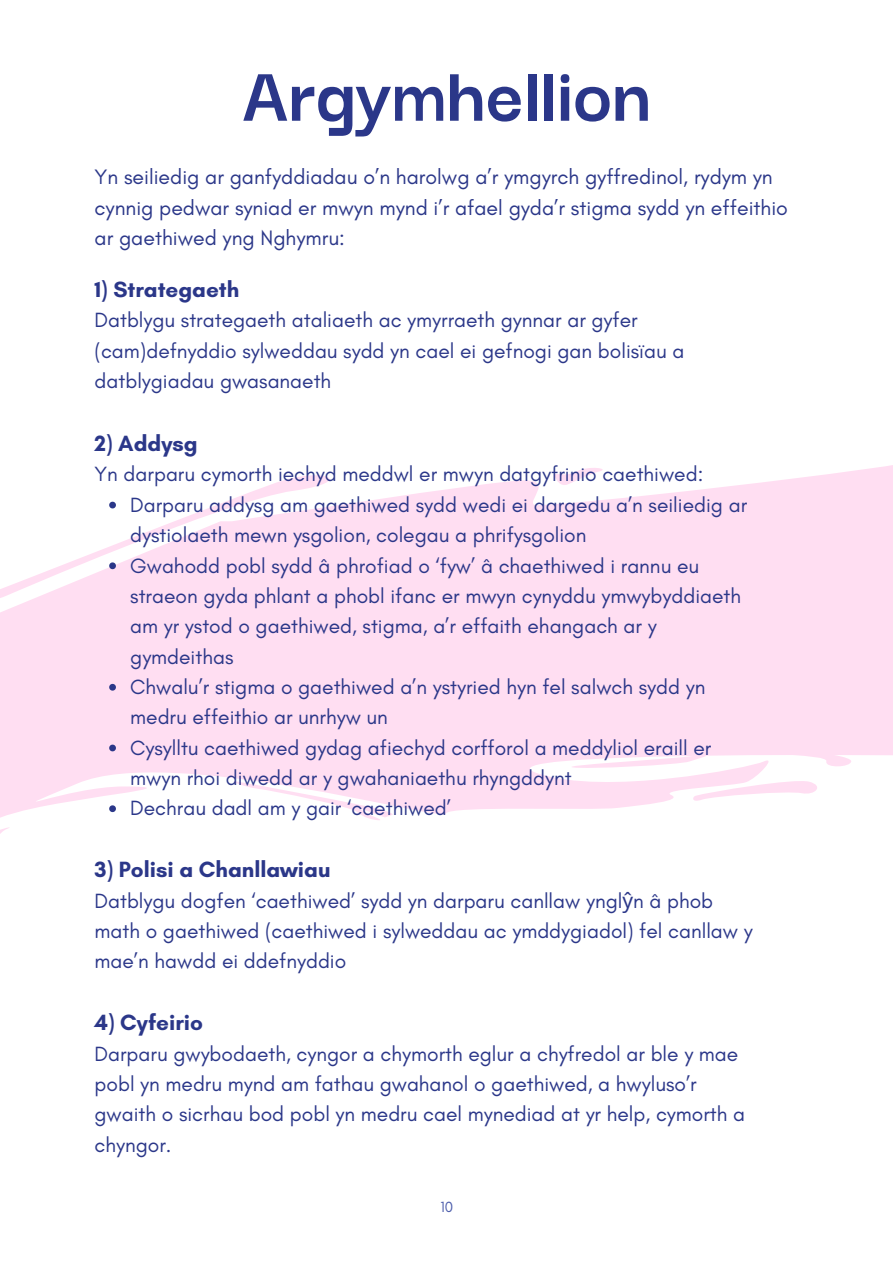
<style>
.page{position:relative;width:893px;height:1264px;background:#fff}
.page>*{position:absolute;margin:0;border:0;box-sizing:border-box;transform-origin:0 0}
.t1{font:700 82.5px "Darker Grotesque";color:#2b3789}
.t2{font:700 22.5px "Glacial Indifference";color:#2b3789}
.t3{font:21.3px/30.3px "Glacial Indifference";color:#2b3789}
.t4{font:21px/30.3px "Glacial Indifference";color:#2b3789}
.t5{font:15px "Glacial Indifference";color:#4b5cab}
.s1{font-family:"Noto Sans"}
</style>
<div class="page">
<svg style="left:0;top:465px;width:892px;height:353px;background:#fee2f3"></svg>
<svg style="left:0;top:465px;width:359px;height:140px"></svg>
<svg style="left:0;top:827px;width:9px;height:7px"></svg>
<svg style="left:552px;top:465px;width:59px;height:22px"></svg>
<svg style="left:690px;top:777px;width:134px;height:26px"></svg>
<svg style="left:228px;top:780px;width:168px;height:40px"></svg>
<svg style="left:109px;top:501px;width:7px;height:7px"></svg>
<svg style="left:109px;top:562px;width:7px;height:7px"></svg>
<svg style="left:109px;top:684px;width:7px;height:6px"></svg>
<svg style="left:109px;top:744px;width:7px;height:7px"></svg>
<svg style="left:109px;top:805px;width:7px;height:7px"></svg>
<h1 class="t1" style="left:242px;top:33px;width:410px">Argymhellion</h1>
<p class="t3" style="left:95px;top:161px;width:694px">Yn seiliedig ar ganfyddiadau o’n harolwg a’r ymgyrch gyffredinol, rydym yn cynnig pedwar syniad er mwyn mynd i’r afael gyda’r stigma sydd yn effeithio ar gaethiwed yng Nghymru:</p>
<p class="t2" style="left:95px;top:276px;width:146px">1) Strategaeth</p>
<p class="t4" style="left:95px;top:305px;width:591px">Datblygu strategaeth ataliaeth ac ymyrraeth gynnar ar gyfer (cam)defnyddio sylweddau sydd yn cael ei gefnogi gan bolisïau a datblygiadau gwasanaeth</p>
<p class="t2" style="left:95px;top:430px;width:105px">2) Addysg</p>
<p class="t4" style="left:95px;top:459px;width:610px">Yn darparu cymorth iechyd meddwl er mwyn datgyfrinio caethiwed:</p>
<p class="t4" style="left:130px;top:489px;width:618px">Darparu addysg am gaethiwed sydd wedi ei dargedu a’n seiliedig ar dystiolaeth mewn ysgolion, colegau a phrifysgolion<br>Gwahodd pobl sydd â phrofiad o ‘fyw’ â chaethiwed i rannu eu straeon gyda phlant a phobl ifanc er mwyn cynyddu ymwybyddiaeth am yr ystod o gaethiwed, stigma, a’r effaith ehangach ar y gymdeithas<br>Chwalu’r stigma o gaethiwed a’n ystyried hyn fel salwch sydd yn medru effeithio ar unrhyw un<br>Cysylltu caethiwed gydag afiechyd corfforol a meddyliol eraill er mwyn rhoi diwedd ar y gwahaniaethu rhyngddynt<br>Dechrau dadl am y gair ‘caethiwed’</p>
<p class="t2" style="left:95px;top:856px;width:237px">3) Polisi a Chanllawiau</p>
<p class="t4" style="left:95px;top:885px;width:659px">Datblygu dogfen ‘caethiwed’ sydd yn darparu canllaw yngl<span class="s1">ŷ</span>n â phob math o gaethiwed (caethiwed i sylweddau ac ymddygiadol) fel canllaw y mae’n hawdd ei ddefnyddio</p>
<p class="t2" style="left:95px;top:1008px;width:110px">4) Cyfeirio</p>
<p class="t4" style="left:95px;top:1038px;width:652px">Darparu gwybodaeth, cyngor a chymorth eglur a chyfredol ar ble y mae pobl yn medru mynd am fathau gwahanol o gaethiwed, a hwyluso’r gwaith o sicrhau bod pobl yn medru cael mynediad at yr help, cymorth a chyngor.</p>
<p class="t5" style="left:440px;top:1198px;width:14px">10</p>
</div>
